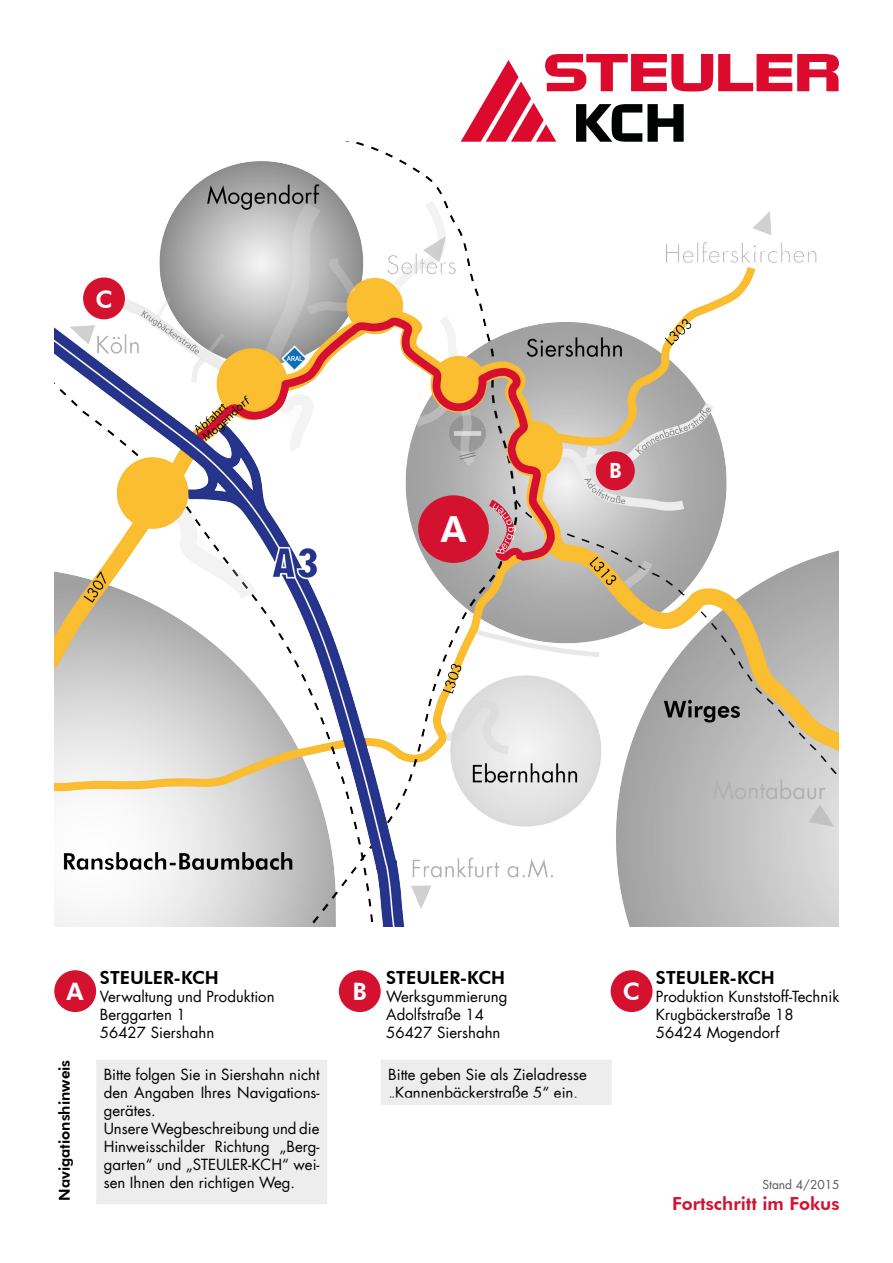
<style>
.page{position:relative;width:893px;height:1263px;background:#fff}
.page>*{position:absolute;margin:0;border:0;box-sizing:border-box;transform-origin:0 0}
.t1{font:800 36px "Futura BT";color:#fff}
.t2{font:800 24px "Futura BT";color:#fff}
.t3{font:800 21px "Futura BT";color:#fff}
.t4{font:800 18px "Futura BT";color:#000}
.t5{font:800 18px "Futura BT";color:#d51130}
.t6{font:15px/18px "Futura LT";color:#000}
.t7{font:800 15px "Futura BT";color:#000}
.t8{font:12px "Futura LT";color:#575756}
</style>
<div class="page">
<img style="left:54px;top:141px;width:785px;height:785px">
<svg style="left:461px;top:54px;width:378px;height:88px"></svg>
<div style="left:54px;top:970px;width:42px;height:42px;background:#d51130;border-radius:50%"></div>
<div style="left:339px;top:970px;width:42px;height:42px;background:#d51130;border-radius:50%"></div>
<div style="left:611px;top:970px;width:41px;height:42px;background:#d51130;border-radius:50%"></div>
<div style="left:100px;top:1063px;width:223px;height:137px;background:#ededed"></div>
<div style="left:96px;top:1060px;width:231px;height:144px;border:8px solid #ededed"></div>
<div style="left:384px;top:1063px;width:224px;height:38px;background:#ededed"></div>
<div style="left:381px;top:1060px;width:231px;height:45px;border:8px solid #ededed"></div>
<div style="left:418px;top:495px;width:71px;height:68px;background:#d51130;border-radius:50%"></div>
<div style="left:596px;top:451px;width:39px;height:39px;background:#d51130;border-radius:50%"></div>
<div style="left:83px;top:277px;width:42px;height:42px;background:#d51130;border-radius:50%"></div>
<h2 class="t2" style="left:95px;top:284px;width:19px">C</h2>
<h1 class="t1" style="left:441px;top:507px;width:27px">A</h1>
<h3 class="t3" style="left:609px;top:458px;width:14px">B</h3>
<p class="t4" style="left:100px;top:966px;width:121px">STEULER-KCH</p>
<p class="t6" style="left:100px;top:987px;width:176px">Verwaltung und Produktion<br>Berggarten 1<br>56427 Siershahn</p>
<p class="t4" style="left:386px;top:966px;width:121px">STEULER-KCH</p>
<p class="t6" style="left:386px;top:987px;width:123px">Werksgummierung<br>Adolfstraße 14<br>56427 Siershahn</p>
<h2 class="t2" style="left:67px;top:977px;width:19px">A</h2>
<h2 class="t2" style="left:353px;top:977px;width:16px">B</h2>
<h2 class="t2" style="left:623px;top:977px;width:19px">C</h2>
<p class="t7" style="left:55px;top:1201px;width:143px;rotate:-90deg">Navigationshinweis</p>
<p class="t6" style="left:104px;top:1065px;width:218px">Bitte folgen Sie in Siershahn nicht den Angaben Ihres Navigations&shy;gerätes.<br>Unsere Wegbeschreibung und die<br>Hinweisschilder Richtung „Berg&shy;garten“ und „STEULER-KCH“ wei&shy;sen Ihnen den richtigen Weg.</p>
<p class="t6" style="left:388px;top:1065px;width:200px">Bitte geben Sie als Zieladresse „Kannenbäckerstraße 5“ ein.</p>
<p class="t4" style="left:656px;top:966px;width:121px">STEULER-KCH</p>
<p class="t6" style="left:656px;top:987px;width:185px">Produktion Kunststoff-Technik<br>Krugbäckerstraße 18<br>56424 Mogendorf</p>
<p class="t8" style="left:762px;top:1176px;width:79px">Stand 4/2015</p>
<p class="t5" style="left:672px;top:1193px;width:169px">Fortschritt im Fokus</p>
</div>
